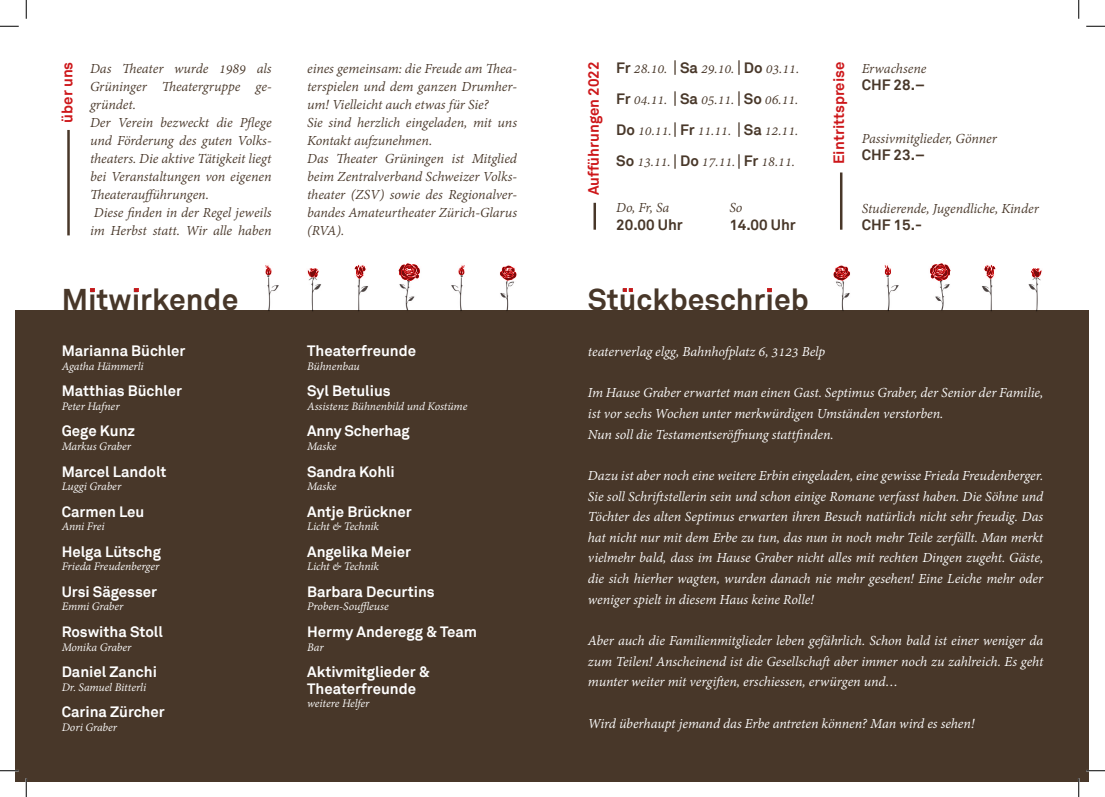
<style>
.page{position:relative;width:1105px;height:797px;background:#fff}
.page>*{position:absolute;margin:0;border:0;box-sizing:border-box;transform-origin:0 0}
.t1{font:700 30px "Akkurat";color:#483729}
.t2{font:italic 15px/20.6px "Adobe Devanagari";letter-spacing:-.005em;color:#fff;text-align:justify}
.t3{font:italic 15px/18px "Adobe Devanagari";letter-spacing:-.005em;color:#483729;text-align:justify}
.t4{font:700 15px "Akkurat";color:#fff}
.t5{font:700 15px "Akkurat";color:#cd171a}
.t6{font:700 15px "Akkurat";color:#483729}
.t7{font:italic 12.5px "Adobe Devanagari";letter-spacing:-.01em;color:#fff}
.s1{font-family:"Akkurat";font-weight:700;font-style:normal}
</style>
<div class="page">
<div style="left:16px;top:310px;width:1073px;height:471px;background:#483729"></div>
<hr style="left:67px;top:130px;width:3px;height:105px;background:#483729">
<img style="left:309px;top:278px;width:13px;height:34px">
<img style="left:357px;top:279px;width:12px;height:32px">
<img style="left:451px;top:275px;width:12px;height:36px">
<img style="left:399px;top:282px;width:16px;height:29px">
<img style="left:500px;top:280px;width:14px;height:31px">
<svg style="left:134px;top:288px;width:4px;height:4px"></svg>
<svg style="left:90px;top:288px;width:4px;height:4px"></svg>
<svg style="left:398px;top:263px;width:22px;height:19px"></svg>
<svg style="left:354px;top:265px;width:12px;height:14px"></svg>
<svg style="left:458px;top:265px;width:7px;height:10px"></svg>
<svg style="left:500px;top:265px;width:17px;height:15px"></svg>
<svg style="left:307px;top:268px;width:12px;height:10px"></svg>
<img style="left:267px;top:275px;width:12px;height:36px">
<svg style="left:265px;top:265px;width:7px;height:10px"></svg>
<hr style="left:593px;top:203px;width:3px;height:27px;background:#483729">
<svg style="left:674px;top:60px;width:2px;height:15px"></svg>
<svg style="left:674px;top:91px;width:2px;height:15px"></svg>
<svg style="left:674px;top:122px;width:2px;height:15px"></svg>
<svg style="left:674px;top:154px;width:2px;height:15px"></svg>
<svg style="left:738px;top:60px;width:2px;height:15px"></svg>
<svg style="left:738px;top:91px;width:2px;height:15px"></svg>
<svg style="left:738px;top:122px;width:2px;height:15px"></svg>
<svg style="left:738px;top:154px;width:2px;height:15px"></svg>
<hr style="left:840px;top:172px;width:2px;height:58px;background:#483729">
<img style="left:1028px;top:278px;width:13px;height:34px">
<img style="left:981px;top:279px;width:12px;height:32px">
<img style="left:886px;top:275px;width:13px;height:36px">
<img style="left:935px;top:282px;width:15px;height:29px">
<img style="left:836px;top:280px;width:14px;height:31px">
<svg style="left:930px;top:263px;width:21px;height:19px"></svg>
<svg style="left:984px;top:265px;width:12px;height:14px"></svg>
<svg style="left:884px;top:265px;width:7px;height:10px"></svg>
<svg style="left:833px;top:265px;width:17px;height:15px"></svg>
<svg style="left:1031px;top:268px;width:11px;height:10px"></svg>
<svg style="left:623px;top:288px;width:10px;height:4px"></svg>
<svg style="left:768px;top:288px;width:4px;height:4px"></svg>
<svg style="left:0;top:25px;width:19px;height:2px"></svg>
<svg style="left:1086px;top:25px;width:19px;height:2px"></svg>
<svg style="left:0;top:770px;width:19px;height:1px"></svg>
<svg style="left:1086px;top:770px;width:19px;height:1px"></svg>
<svg style="left:25px;top:0;width:2px;height:19px"></svg>
<svg style="left:25px;top:778px;width:2px;height:19px"></svg>
<svg style="left:1078px;top:0;width:1px;height:19px"></svg>
<svg style="left:1078px;top:778px;width:1px;height:19px"></svg>
<p class="t5" style="left:58px;top:122px;width:62px;rotate:-90deg">über uns</p>
<p class="t3" style="left:90px;top:60px;width:183px">Das Theater wurde 1989 als Grüninger Theatergruppe ge&shy;gründet.</p>
<p class="t3" style="left:90px;top:114px;width:183px">Der Verein bezweckt die Pflege und Förderung des guten Volks&shy;theaters. Die aktive Tätigkeit liegt bei Veranstaltungen von eigenen Theateraufführungen.</p>
<p class="t3" style="left:90px;top:204px;width:183px">Diese finden in der Regel jeweils im Herbst statt. Wir alle haben</p>
<p class="t3" style="left:307px;top:60px;width:211px">eines gemeinsam: die Freude am Thea&shy;terspielen und dem ganzen Drumher&shy;um! Vielleicht auch etwas für Sie?</p>
<p class="t3" style="left:307px;top:114px;width:211px">Sie sind herzlich eingeladen, mit uns<br>Kontakt aufzunehmen.</p>
<p class="t3" style="left:307px;top:150px;width:211px">Das Theater Grüningen ist Mitglied beim Zentralverband Schweizer Volks&shy;theater (ZSV) sowie des Regionalver&shy;bandes Amateurtheater Zürich-Glarus (RVA).</p>
<p class="t1" style="left:62px;top:280px;width:178px">Mitwirkende</p>
<p class="t4" style="left:62px;top:341px;width:125px">Marianna Büchler</p>
<p class="t7" style="left:62px;top:359px;width:83px">Agatha Hämmerli</p>
<p class="t4" style="left:62px;top:381px;width:122px">Matthias Büchler</p>
<p class="t7" style="left:62px;top:399px;width:59px">Peter Hafner</p>
<p class="t4" style="left:62px;top:421px;width:75px">Gege Kunz</p>
<p class="t7" style="left:62px;top:439px;width:71px">Markus Graber</p>
<p class="t4" style="left:62px;top:462px;width:106px">Marcel Landolt</p>
<p class="t7" style="left:62px;top:479px;width:61px">Luggi Graber</p>
<p class="t4" style="left:62px;top:502px;width:84px">Carmen Leu</p>
<p class="t7" style="left:62px;top:519px;width:44px">Anni Frei</p>
<p class="t4" style="left:62px;top:542px;width:101px">Helga Lütschg</p>
<p class="t7" style="left:62px;top:559px;width:99px">Frieda Freudenberger</p>
<p class="t4" style="left:62px;top:582px;width:97px">Ursi Sägesser</p>
<p class="t7" style="left:62px;top:599px;width:63px">Emmi Graber</p>
<p class="t4" style="left:62px;top:622px;width:103px">Roswitha Stoll</p>
<p class="t7" style="left:62px;top:640px;width:71px">Monika Graber</p>
<p class="t4" style="left:62px;top:662px;width:97px">Daniel Zanchi</p>
<p class="t7" style="left:62px;top:680px;width:86px">Dr. Samuel Bitterli</p>
<p class="t4" style="left:62px;top:702px;width:105px">Carina Zürcher</p>
<p class="t7" style="left:62px;top:720px;width:57px">Dori Graber</p>
<p class="t4" style="left:307px;top:341px;width:111px">Theaterfreunde</p>
<p class="t7" style="left:307px;top:359px;width:54px">Bühnenbau</p>
<p class="t4" style="left:307px;top:381px;width:85px">Syl Betulius</p>
<p class="t7" style="left:307px;top:399px;width:162px">Assistenz Bühnenbild und Kostüme</p>
<p class="t4" style="left:307px;top:421px;width:104px">Anny Scherhag</p>
<p class="t7" style="left:307px;top:439px;width:31px">Maske</p>
<p class="t4" style="left:307px;top:462px;width:89px">Sandra Kohli</p>
<p class="t7" style="left:307px;top:479px;width:31px">Maske</p>
<p class="t4" style="left:307px;top:502px;width:106px">Antje Brückner</p>
<p class="t7" style="left:307px;top:519px;width:73px">Licht &amp; Technik</p>
<p class="t4" style="left:307px;top:542px;width:105px">Angelika Meier</p>
<p class="t7" style="left:307px;top:559px;width:73px">Licht &amp; Technik</p>
<p class="t4" style="left:307px;top:582px;width:129px">Barbara Decurtins</p>
<p class="t7" style="left:307px;top:599px;width:83px">Proben-Souffleuse</p>
<p class="t4" style="left:307px;top:622px;width:172px">Hermy Anderegg &amp; Team</p>
<p class="t7" style="left:307px;top:640px;width:18px">Bar</p>
<p class="t4" style="left:307px;top:662px;width:124px">Aktivmitglieder &amp;</p>
<p class="t4" style="left:307px;top:678px;width:111px">Theaterfreunde</p>
<p class="t7" style="left:307px;top:696px;width:64px">weitere Helfer</p>
<p class="t3" style="left:680px;top:60px;width:56px"><span class="s1">Sa</span> 29.10.</p>
<p class="t3" style="left:680px;top:92px;width:56px"><span class="s1">Sa</span> 05.11.</p>
<p class="t3" style="left:680px;top:123px;width:53px"><span class="s1">Fr</span> 11.11.</p>
<p class="t3" style="left:680px;top:154px;width:57px"><span class="s1">Do</span> 17.11.</p>
<p class="t3" style="left:616px;top:60px;width:53px"><span class="s1">Fr</span> 28.10.</p>
<p class="t3" style="left:616px;top:92px;width:53px"><span class="s1">Fr</span> 04.11.</p>
<p class="t3" style="left:616px;top:123px;width:57px"><span class="s1">Do</span> 10.11.</p>
<p class="t3" style="left:616px;top:154px;width:56px"><span class="s1">So</span> 13.11.</p>
<p class="t3" style="left:744px;top:60px;width:57px"><span class="s1">Do</span> 03.11.</p>
<p class="t3" style="left:744px;top:92px;width:56px"><span class="s1">So</span> 06.11.</p>
<p class="t3" style="left:744px;top:123px;width:56px"><span class="s1">Sa</span> 12.11.</p>
<p class="t3" style="left:744px;top:154px;width:53px"><span class="s1">Fr</span> 18.11.</p>
<p class="t5" style="left:584px;top:195px;width:135px;rotate:-90deg">Aufführungen 2022</p>
<p class="t5" style="left:829px;top:164px;width:104px;rotate:-90deg">Eintrittspreise</p>
<p class="t3" style="left:616px;top:199px;width:55px">Do, Fr, Sa</p>
<p class="t6" style="left:616px;top:215px;width:68px">20.00 Uhr</p>
<p class="t3" style="left:729px;top:199px;width:15px">So</p>
<p class="t6" style="left:729px;top:215px;width:68px">14.00 Uhr</p>
<p class="t3" style="left:862px;top:60px;width:66px">Erwachsene</p>
<p class="t6" style="left:862px;top:75px;width:65px">CHF 28.–</p>
<p class="t3" style="left:862px;top:130px;width:137px">Passivmitglieder, Gönner</p>
<p class="t6" style="left:862px;top:145px;width:65px">CHF 23.–</p>
<p class="t3" style="left:862px;top:200px;width:179px">Studierende, Jugendliche, Kinder</p>
<p class="t6" style="left:862px;top:215px;width:62px">CHF 15.-</p>
<p class="t1" style="left:588px;top:280px;width:222px">Stückbeschrieb</p>
<p class="t2" style="left:588px;top:342px;width:239px">teaterverlag elgg, Bahnhofplatz 6, 3123 Belp</p>
<p class="t2" style="left:588px;top:384px;width:457px">Im Hause Graber erwartet man einen Gast. Septimus Graber, der Senior der Familie, ist vor sechs Wochen unter merkwürdigen Umständen verstorben.</p>
<p class="t2" style="left:588px;top:425px;width:247px">Nun soll die Testamentseröffnung stattfinden.</p>
<p class="t2" style="left:588px;top:466px;width:457px">Dazu ist aber noch eine weitere Erbin eingeladen, eine gewisse Frieda Freudenberger.<br>Sie soll Schriftstellerin sein und schon einige Romane verfasst haben. Die Söhne und Töchter des alten Septimus erwarten ihren Besuch natürlich nicht sehr freudig. Das hat nicht nur mit dem Erbe zu tun, das nun in noch mehr Teile zerfällt. Man merkt vielmehr bald, dass im Hause Graber nicht alles mit rechten Dingen zugeht. Gäste, die sich hierher wagten, wurden danach nie mehr gesehen! Eine Leiche mehr oder weniger spielt in diesem Haus keine Rolle!</p>
<p class="t2" style="left:588px;top:631px;width:457px">Aber auch die Familienmitglieder leben gefährlich. Schon bald ist einer weniger da zum Teilen! Anscheinend ist die Gesellschaft aber immer noch zu zahlreich. Es geht munter weiter mit vergiften, erschiessen, erwürgen und…</p>
<p class="t2" style="left:588px;top:714px;width:388px">Wird überhaupt jemand das Erbe antreten können? Man wird es sehen!</p>
</div>
